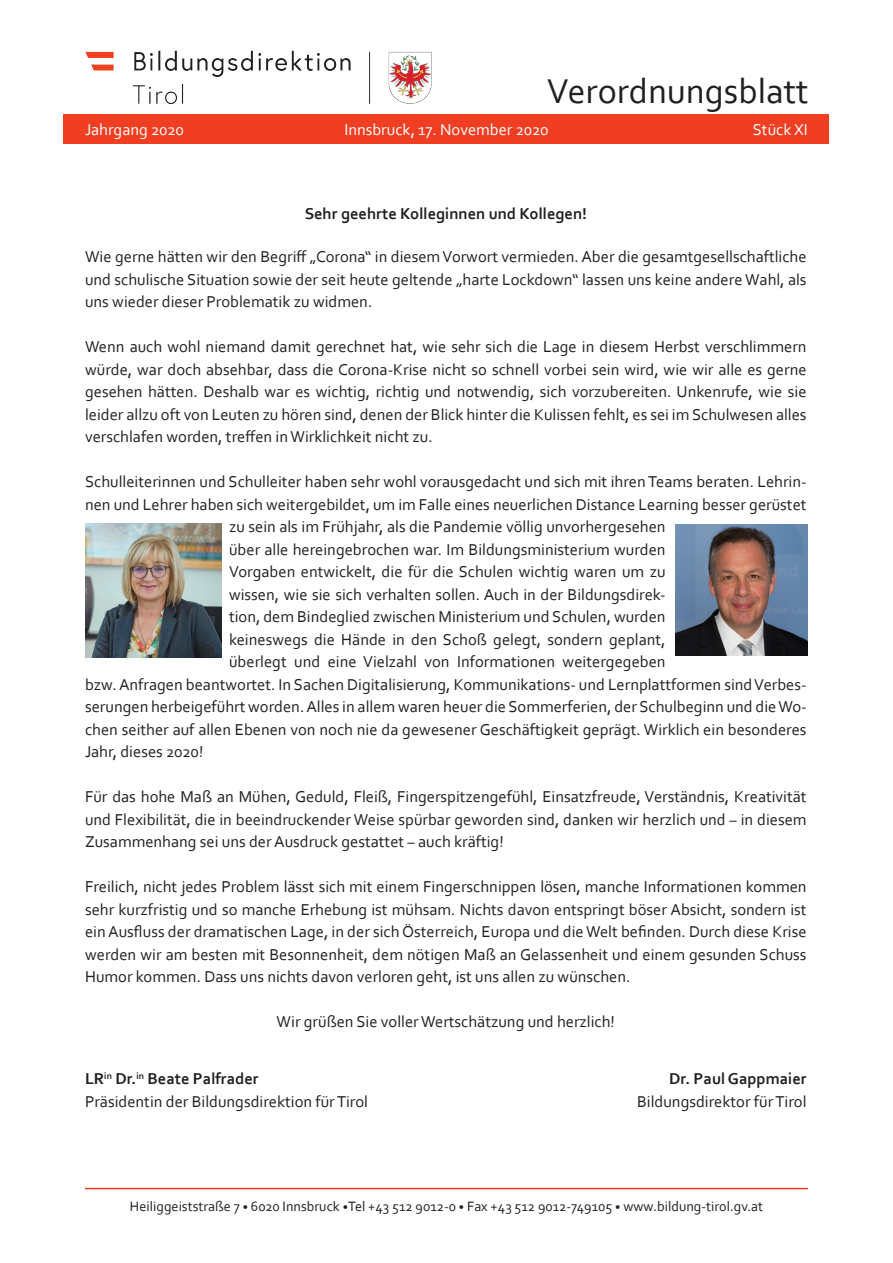
<style>
.page{position:relative;width:893px;height:1263px;background:#fff}
.page>*{position:absolute;margin:0;border:0;box-sizing:border-box;transform-origin:0 0}
.t1{font:36px "Corbel";color:#231f20}
.t2{font:16.5px/22.5px "Corbel";color:#231f20;text-align:justify}
.t3{font:700 16.5px "Corbel";color:#231f20}
.t4{font:16.5px "Corbel";color:#fff}
.t5{font:14.25px "Corbel";color:#231f20}
.s1{font-size:15px}
.s2{font-size:12px}
</style>
<div class="page">
<div style="left:64px;top:114px;width:765px;height:30px;background:#ef3e22"></div>
<img style="left:675px;top:524px;width:133px;height:132px">
<img style="left:85px;top:50px;width:347px;height:54px">
<hr style="left:85px;top:1188px;width:723px;height:1px;background:#ef3e22">
<img style="left:85px;top:523px;width:137px;height:134px">
<p class="t1" style="left:547px;top:69px;width:263px">Verordnungsblatt</p>
<p class="t4" style="left:85px;top:119px;width:101px">Jahrgang 2020</p>
<p class="t4" style="left:344px;top:119px;width:206px">Innsbruck, 17. November 2020</p>
<p class="t4" style="left:753px;top:119px;width:57px">Stück XI</p>
<p class="t3" style="left:305px;top:203px;width:284px">Sehr geehrte Kolleginnen und Kollegen!</p>
<p class="t2" style="left:85px;top:245px;width:723px">Wie gerne hätten wir den Begriff „Corona“ in diesem Vorwort vermieden. Aber die gesamtgesellschaftliche und schulische Situation sowie der seit heute geltende „harte Lockdown“ lassen uns keine andere Wahl, als uns wieder dieser Problematik zu widmen.</p>
<p class="t2" style="left:85px;top:335px;width:723px">Wenn auch wohl niemand damit gerechnet hat, wie sehr sich die Lage in diesem Herbst verschlimmern würde, war doch absehbar, dass die Corona-Krise nicht so schnell vorbei sein wird, wie wir alle es gerne gesehen hätten. Deshalb war es wichtig, richtig und notwendig, sich vorzubereiten. Unkenrufe, wie sie leider allzu oft von Leuten zu hören sind, denen der Blick hinter die Kulissen fehlt, es sei im Schulwesen alles verschlafen worden, treffen in Wirklichkeit nicht zu.</p>
<p class="t2" style="left:85px;top:470px;width:723px">Schulleiterinnen und Schulleiter haben sehr wohl vorausgedacht und sich mit ihren Teams beraten. Lehrin-</p>
<p class="t2" style="left:85px;top:493px;width:723px">nen und Lehrer haben sich weitergebildet, um im Falle eines neuerlichen Distance Learning besser gerüstet</p>
<p class="t2" style="left:229px;top:515px;width:438px">zu sein als im Frühjahr, als die Pandemie völlig unvorhergesehen</p>
<p class="t2" style="left:229px;top:538px;width:438px">über alle hereingebrochen war. Im Bildungsministerium wurden</p>
<p class="t2" style="left:229px;top:560px;width:438px">Vorgaben entwickelt, die für die Schulen wichtig waren um zu</p>
<p class="t2" style="left:229px;top:583px;width:438px">wissen, wie sie sich verhalten sollen. Auch in der Bildungsdirek-</p>
<p class="t2" style="left:229px;top:605px;width:438px">tion, dem Bindeglied zwischen Ministerium und Schulen, wurden</p>
<p class="t2" style="left:229px;top:628px;width:438px">keineswegs die Hände in den Schoß gelegt, sondern geplant,</p>
<p class="t2" style="left:229px;top:650px;width:438px">überlegt und eine Vielzahl von Informationen weitergegeben</p>
<p class="t2" style="left:85px;top:673px;width:723px">bzw. Anfragen beantwortet. In Sachen Digitalisierung, Kommunikations- und Lernplattformen sind Verbes-</p>
<p class="t2" style="left:85px;top:695px;width:723px">serungen herbeigeführt worden. Alles in allem waren heuer die Sommerferien, der Schulbeginn und die Wo-</p>
<p class="t2" style="left:85px;top:718px;width:723px">chen seither auf allen Ebenen von noch nie da gewesener Geschäftigkeit geprägt. Wirklich ein besonderes</p>
<p class="t2" style="left:85px;top:740px;width:120px">Jahr, dieses 2020!</p>
<p class="t2" style="left:85px;top:785px;width:723px">Für das hohe Maß an Mühen, Geduld, Fleiß, Fingerspitzengefühl, Einsatzfreude, Verständnis, Kreativität und Flexibilität, die in beeindruckender Weise spürbar geworden sind, danken wir herzlich und <span class="s1">–</span> in diesem Zusammenhang sei uns der Ausdruck gestattet <span class="s1">–</span> auch kräftig!</p>
<p class="t2" style="left:85px;top:875px;width:723px">Freilich, nicht jedes Problem lässt sich mit einem Fingerschnippen lösen, manche Informationen kommen sehr kurzfristig und so manche Erhebung ist mühsam. Nichts davon entspringt böser Absicht, sondern ist ein Ausfluss der dramatischen Lage, in der sich Österreich, Europa und die Welt befinden. Durch diese Krise werden wir am besten mit Besonnenheit, dem nötigen Maß an Gelassenheit und einem gesunden Schuss Humor kommen. Dass uns nichts davon verloren geht, ist uns allen zu wünschen.</p>
<p class="t2" style="left:277px;top:1010px;width:340px">Wir grüßen Sie voller Wertschätzung und herzlich!</p>
<p class="t3" style="left:85px;top:1069px;width:175px">LR<sup>in</sup> Dr.<sup>in</sup> Beate Palfrader</p>
<p class="t3" style="left:669px;top:1069px;width:139px">Dr. Paul Gappmaier</p>
<p class="t2" style="left:85px;top:1090px;width:285px">Präsidentin der Bildungsdirektion für Tirol</p>
<p class="t2" style="left:637px;top:1090px;width:171px">Bildungsdirektor für Tirol</p>
<p class="t5" style="left:130px;top:1197px;width:635px">Heiliggeiststraße 7 <span class="s2">•</span> 6020 Innsbruck <span class="s2">•</span>Tel +43 512 9012-0 <span class="s2">•</span> Fax +43 512 9012-749105 <span class="s2">•</span> www.bildung-tirol.gv.at</p>
</div>
